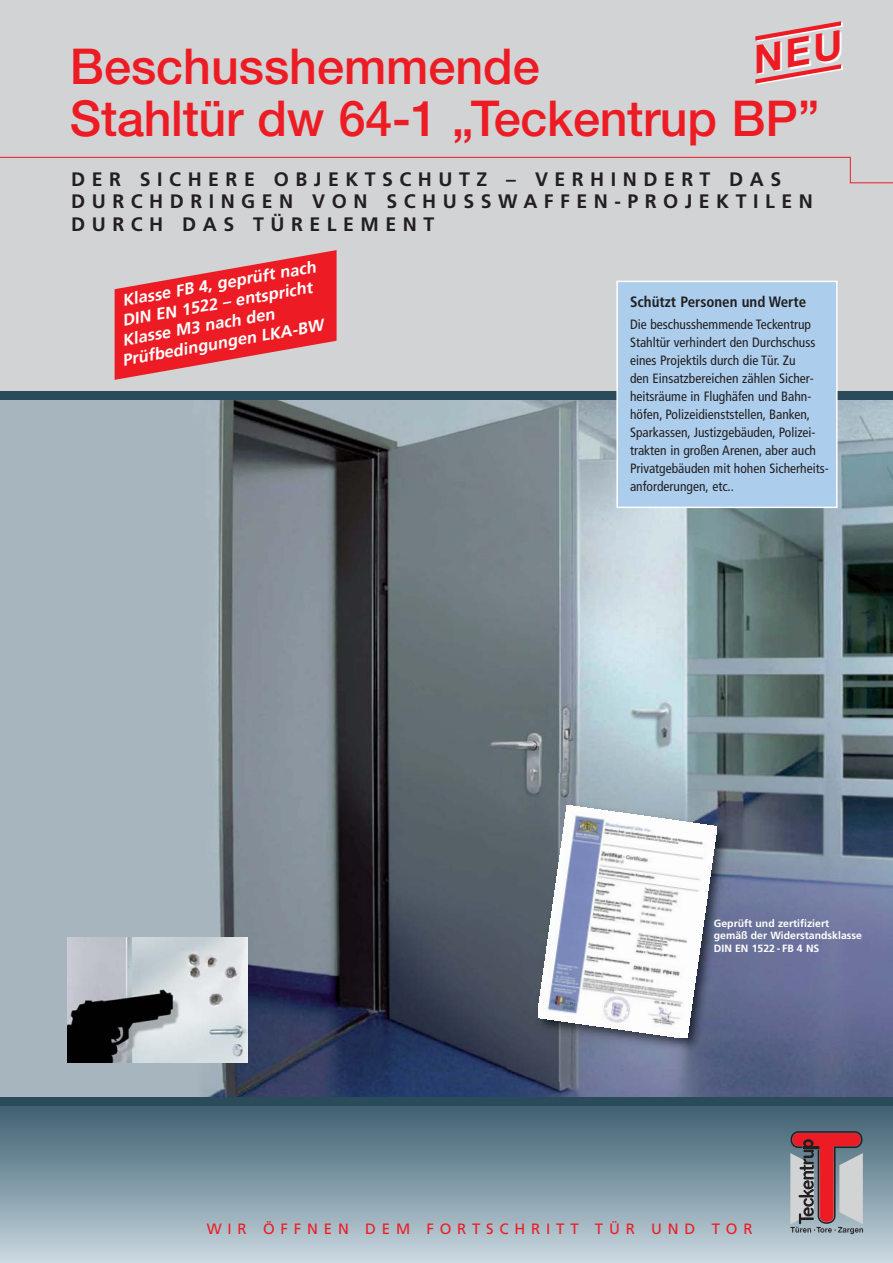
<style>
.page{position:relative;width:893px;height:1263px;background:#fff}
.page>*{position:absolute;margin:0;border:0;box-sizing:border-box;transform-origin:0 0}
.t1{font:500 49.5px/52.5px "Helvetica Neue";letter-spacing:-.005em;color:#ed1c24}
.t2{font:700 19.5px/22.5px "Frutiger";letter-spacing:.335em;color:#231f20}
.t3{font:italic 700 16.5px "Frutiger";color:#fff}
.t4{font:15px "Frutiger";letter-spacing:.39em;color:#ed1c24}
.t5{font:700 condensed 15px "Frutiger";color:#231f20}
.t6{font:condensed 13.5px/18px "Frutiger";color:#231f20}
.t7{font:700 10.5px/12.6px "Frutiger LT Pro";color:#fff}
</style>
<div class="page">
<div style="left:0;top:0;width:892px;height:1263px;background:#d1d3d4"></div>
<img style="left:0;top:400px;width:892px;height:697px">
<div style="left:0;top:1101px;width:892px;height:162px;background:linear-gradient(to bottom,#395c6c,#c8d7df)"></div>
<hr style="left:0;top:157px;width:851px;height:1px;background:#ed1c24">
<svg style="left:850px;top:157px;width:1px;height:25px"></svg>
<hr style="left:850px;top:182px;width:42px;height:1px;background:#ed1c24">
<svg style="left:787px;top:1130px;width:78px;height:104px"></svg>
<svg style="left:115px;top:250px;width:222px;height:130px"></svg>
<img style="left:68px;top:937px;width:179px;height:125px">
<div style="left:0;top:1097px;width:892px;height:9px;background:#2a4b5a"></div>
<div style="left:0;top:391px;width:892px;height:9px;background:#2a4b5a"></div>
<div style="left:618px;top:282px;width:218px;height:225px;background:#accdec"></div>
<div style="left:616px;top:281px;width:221px;height:227px;border:2px solid #fff"></div>
<img style="left:506px;top:771px;width:256px;height:326px">
<img style="left:538px;top:806px;width:178px;height:232px">
<svg style="left:755px;top:21px;width:88px;height:64px"></svg>
<h1 class="t1" style="left:70px;top:44px;width:752px">Beschusshemmende<br>Stahltür dw 64-1 „Teckentrup BP’’</h1>
<h2 class="t2" style="left:71px;top:169px;width:743px">DER SICHERE OBJEKTSCHUTZ – VERHINDERT DAS<br>DURCHDRINGEN VON SCHUSSWAFFEN-PROJEKTILEN<br>DURCH DAS TÜRELEMENT</h2>
<p class="t3" style="left:121px;top:294px;width:198px;rotate:-10deg">Klasse FB 4, geprüft nach</p>
<p class="t3" style="left:121px;top:314px;width:194px;rotate:-10deg">DIN EN 1522 – entspricht</p>
<p class="t3" style="left:121px;top:334px;width:156px;rotate:-10deg">Klasse M3 nach den</p>
<p class="t3" style="left:121px;top:353px;width:205px;rotate:-10deg">Prüfbedingungen LKA-BW</p>
<p class="t5" style="left:630px;top:296px;width:178px">Schützt Personen und Werte</p>
<p class="t6" style="left:630px;top:317px;width:200px">Die beschusshemmende Teckentrup Stahltür verhindert den Durchschuss eines Projektils durch die Tür. Zu<br>den Einsatzbereichen zählen Sicher&shy;heitsräume in Flughäfen und Bahn&shy;höfen, Polizeidienststellen, Banken, Sparkassen, Justizgebäuden, Polizei - trakten in großen Arenen, aber auch Privatgebäuden mit hohen Sicherheits&shy;anforderungen, etc..</p>
<p class="t7" style="left:714px;top:917px;width:150px">Geprüft und zertifiziert gemäß der Widerstandsklasse<br>DIN EN 1522 - FB 4 NS</p>
<p class="t4" style="left:207px;top:1222px;width:547px">WIR ÖFFNEN DEM FORTSCHRITT TÜR UND TOR</p>
</div>
